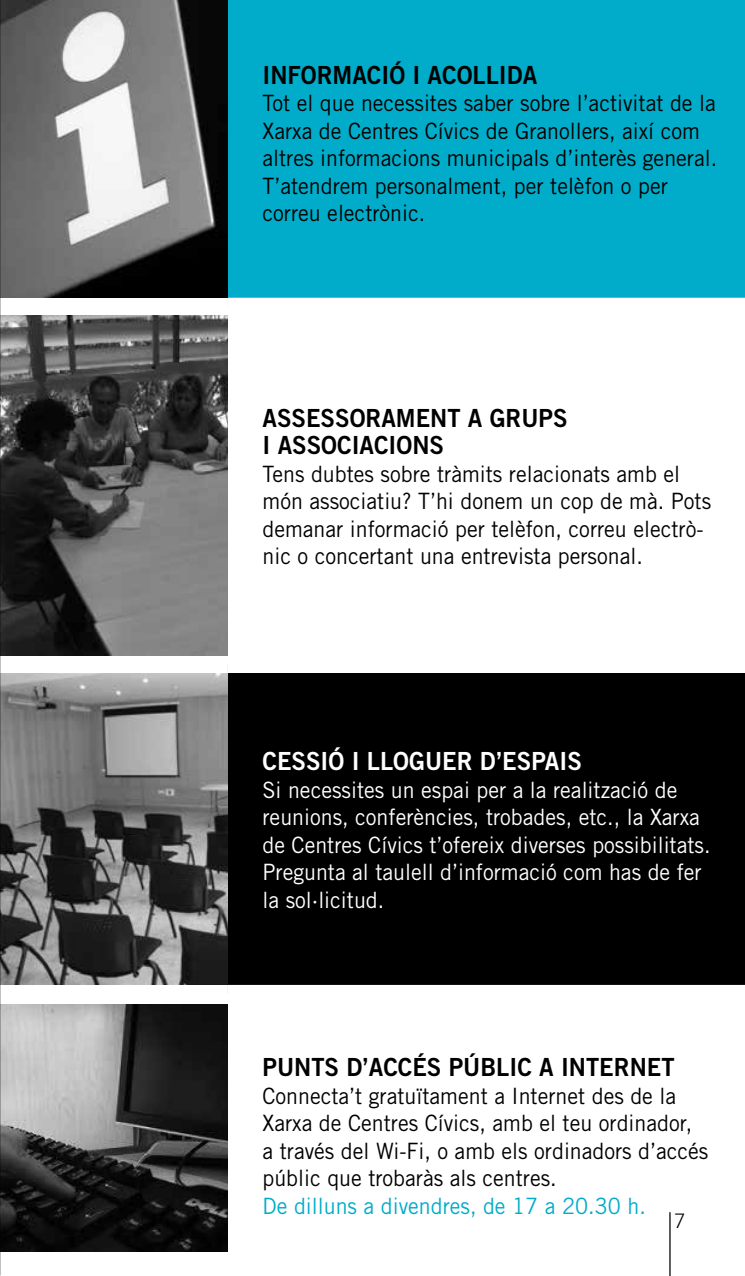
<style>
.page{position:relative;width:745px;height:1276px;background:#fff}
.page>*{position:absolute;margin:0;border:0;box-sizing:border-box;transform-origin:0 0}
.t1{font:25px/27.5px "Trade Gothic Bold Two";color:#000;scale:.95 1}
.t2{font:25px "Trade Gothic Bold Two";color:#fff;scale:.95 1}
.t3{font:22.5px/27.5px "Trade Gothic";color:#000;scale:.95 1}
.t4{font:22.5px/27.5px "Trade Gothic";color:#fff;scale:.95 1}
.t5{font:22.5px "Trade Gothic";color:#00acc9;scale:.95 1}
.t6{font:300 20px "Trade Gothic";color:#000}
</style>
<div class="page">
<div style="left:227px;top:0;width:517px;height:298px;background:#00acc9"></div>
<div style="left:227px;top:664px;width:517px;height:329px;background:#000"></div>
<div style="left:227px;top:655px;width:517px;height:18px;background:#fff"></div>
<div style="left:227px;top:985px;width:517px;height:17px;background:#fff"></div>
<img style="left:0;top:0;width:227px;height:298px">
<img style="left:0;top:315px;width:227px;height:340px">
<img style="left:0;top:673px;width:227px;height:312px">
<img style="left:0;top:1004px;width:227px;height:247px">
<hr style="left:669px;top:1212px;width:1px;height:64px;background:#000">
<p class="t1" style="left:262px;top:61px;width:290px">INFORMACIÓ I ACOLLIDA</p>
<p class="t3" style="left:262px;top:89px;width:480px">Tot el que necessites saber sobre l’activitat de la Xarxa de Centres Cívics de Granollers, així com altres informacions municipals d’interès general.<br>T’atendrem personalment, per telèfon o per correu electrònic.</p>
<p class="t1" style="left:262px;top:403px;width:322px">ASSESSORAMENT A GRUPS<br>I ASSOCIACIONS</p>
<p class="t3" style="left:262px;top:460px;width:473px">Tens dubtes sobre tràmits relacionats amb el món associatiu? T’hi donem un cop de mà. Pots demanar informació per telèfon, correu electrò&shy;nic o concertant una entrevista personal.</p>
<p class="t2" style="left:262px;top:746px;width:337px">CESSIÓ I LLOGUER D’ESPAIS</p>
<p class="t4" style="left:262px;top:776px;width:473px">Si necessites un espai per a la realització de reunions, conferències, trobades, etc., la Xarxa de Centres Cívics t’ofereix diverses possibilitats.<br>Pregunta al taulell d’informació com has de fer la sol·licitud.</p>
<p class="t1" style="left:262px;top:1053px;width:435px">PUNTS D’ACCÉS PÚBLIC A INTERNET</p>
<p class="t3" style="left:262px;top:1081px;width:470px">Connecta’t gratuïtament a Internet des de la Xarxa de Centres Cívics, amb el teu ordinador, a través del Wi-Fi, o amb els ordinadors d’accés públic que trobaràs als centres.</p>
<p class="t5" style="left:262px;top:1192px;width:405px">De dilluns a divendres, de 17 a 20.30 h.</p>
<p class="t6" style="left:673px;top:1209px;width:13px">7</p>
</div>
